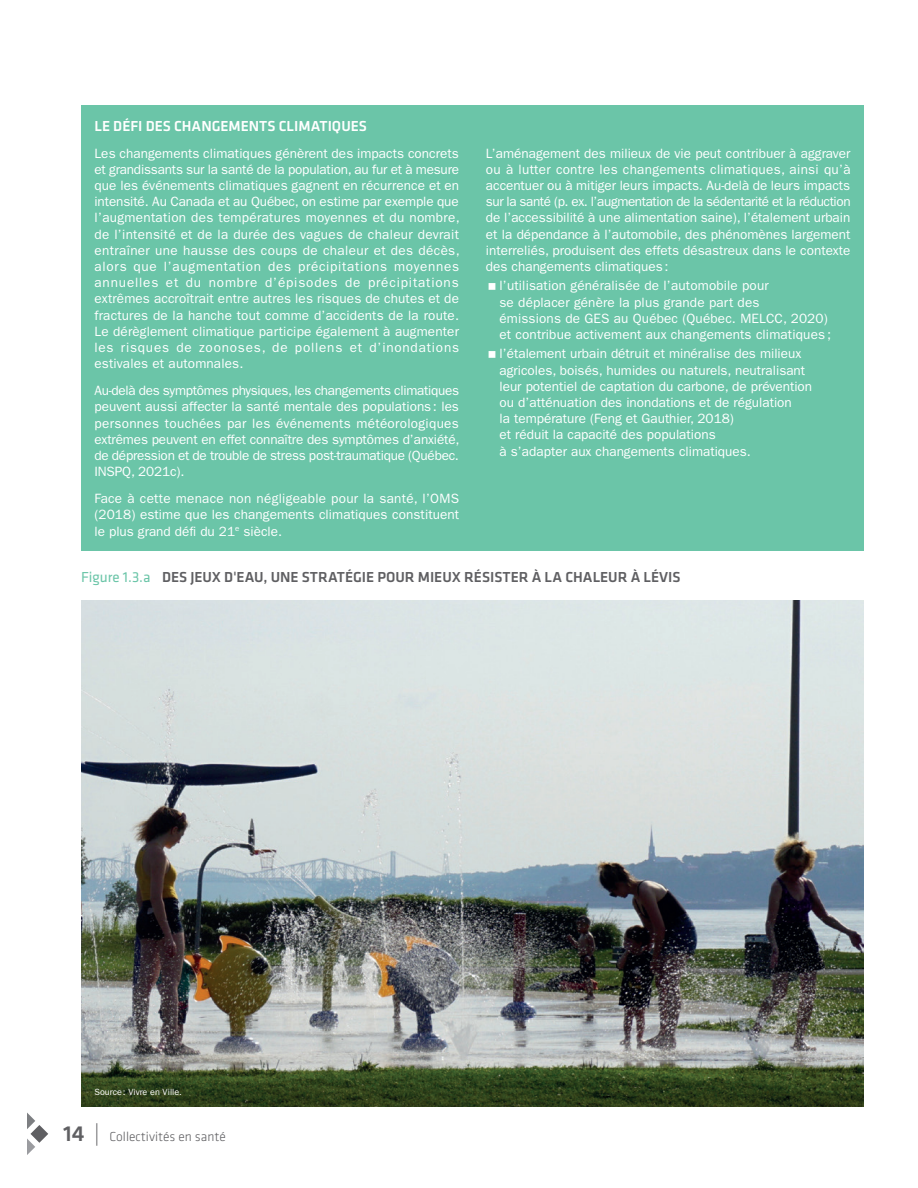
<style>
.page{position:relative;width:918px;height:1188px;background:#fff}
.page>*{position:absolute;margin:0;border:0;box-sizing:border-box;transform-origin:0 0}
.t1{font:500 15px "Klavika Basic";color:#5f5f62}
.t2{font:500 15px "Klavika Basic";color:#fff}
.t3{font:13.5px/16.2px "Franklin Gothic LT Pro";color:#fff;text-align:justify}
.t4{font:300 13.5px "Klavika Basic";color:#5f5f62}
.t5{font:9px "Franklin Gothic LT Pro";color:#fff}
.s1{font-weight:400;color:#6bc5a8}
.s2{font-weight:500;font-size:22.5px}
.s3{font-size:22.5px}
</style>
<div class="page">
<svg style="left:27px;top:1113px;width:21px;height:42px"></svg>
<div style="left:81px;top:106px;width:783px;height:445px;background:#6bc5a8"></div>
<img style="left:81px;top:600px;width:783px;height:507px">
<p class="t2" style="left:94px;top:115px;width:274px">LE DÉFI DES CHANGEMENTS CLIMATIQUES</p>
<p class="t3" style="left:94px;top:145px;width:367px">Les changements climatiques génèrent des impacts concrets et grandissants sur la santé de la population, au fur et à mesure que les événements climatiques gagnent en récurrence et en intensité. Au Canada et au Québec, on estime par exemple que l’augmentation des températures moyennes et du nombre, de l’intensité et de la durée des vagues de chaleur devrait entraîner une hausse des coups de chaleur et des décès, alors que l’augmentation des précipitations moyennes annuelles et du nombre d’épisodes de précipitations extrêmes accroîtrait entre autres les risques de chutes et de fractures de la hanche tout comme d’accidents de la route.<br>Le dérèglement climatique participe également à augmenter les risques de zoonoses, de pollens et d’inondations estivales et automnales.</p>
<p class="t3" style="left:94px;top:383px;width:367px">Au-delà des symptômes physiques, les changements climatiques peuvent aussi affecter la santé mentale des populations: les personnes touchées par les événements météorologiques extrêmes peuvent en effet connaître des symptômes d’anxiété, de dépression et de trouble de stress post-traumatique (Québec.<br>INSPQ, 2021c).</p>
<p class="t3" style="left:94px;top:491px;width:366px">Face à cette menace non négligeable pour la santé, l’OMS (2018) estime que les changements climatiques constituent le plus grand défi du 21<sup>e</sup> siècle.</p>
<p class="t3" style="left:486px;top:145px;width:366px">L’aménagement des milieux de vie peut contribuer à aggraver ou à lutter contre les changements climatiques, ainsi qu’à accentuer ou à mitiger leurs impacts. Au-delà de leurs impacts sur la santé (p. ex. l’augmentation de la sédentarité et la réduction de l’accessibilité à une alimentation saine), l’étalement urbain et la dépendance à l’automobile, des phénomènes largement interreliés, produisent des effets désastreux dans le contexte des changements climatiques:</p>
<p class="t3" style="left:500px;top:278px;width:333px;text-align:left">l’utilisation généralisée de l’automobile pour<br>se déplacer génère la plus grande part des<br>émissions de GES au Québec (Québec. MELCC, 2020) et contribue activement aux changements climatiques ;</p>
<p class="t3" style="left:500px;top:346px;width:314px;text-align:left">l’étalement urbain détruit et minéralise des milieux agricoles, boisés, humides ou naturels, neutralisant leur potentiel de captation du carbone, de prévention ou d’atténuation des inondations et de régulation<br>la température (Feng et Gauthier, 2018)<br>et réduit la capacité des populations<br>à s’adapter aux changements climatiques.</p>
<p class="t1" style="left:81px;top:567px;width:601px"><span class="s1">Figure 1.3.a</span> DES JEUX D'EAU, UNE STRATÉGIE POUR MIEUX RÉSISTER À LA CHALEUR À LÉVIS</p>
<p class="t5" style="left:94px;top:1087px;width:89px">Source: Vivre en Ville.</p>
<p class="t4" style="left:63px;top:1129px;width:164px"><span class="s2">14</span> <span class="s3">|</span> Collectivités en santé</p>
</div>
